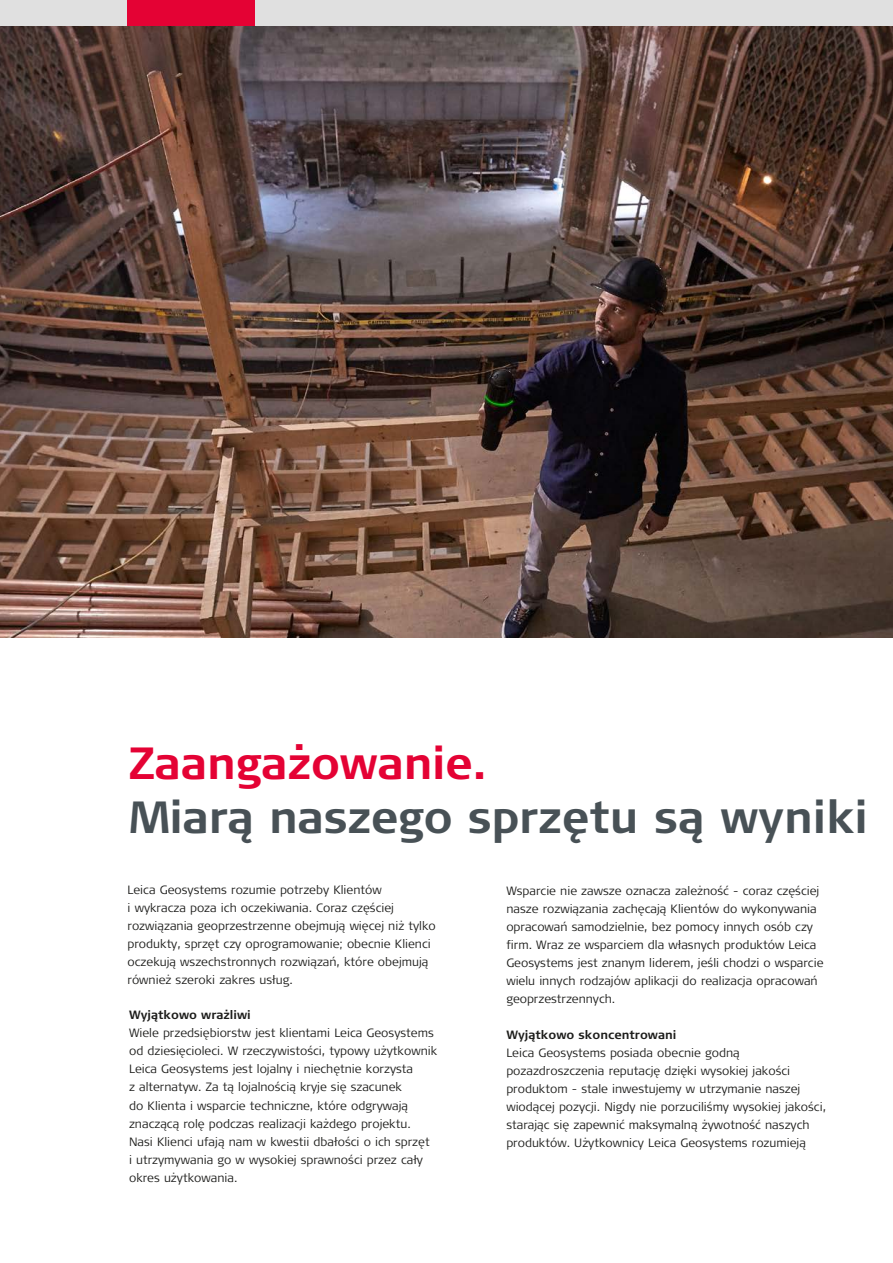
<style>
.page{position:relative;width:893px;height:1263px;background:#fff}
.page>*{position:absolute;margin:0;border:0;box-sizing:border-box;transform-origin:0 0}
.t1{font:700 45px/54px "Signa Pro";letter-spacing:-.01em;color:#485156}
.t2{font:300 12px/18px "Signa Pro";color:#1d1d1b}
.t3{font:700 12px "Signa Pro";color:#1d1d1b}
.s1{color:#e40234}
.s2{font-family:"Signa Column";color:#e40234}
</style>
<div class="page">
<img style="left:0;top:26px;width:893px;height:612px">
<div style="left:0;top:0;width:893px;height:26px;background:#e0e0e0"></div>
<div style="left:128px;top:0;width:127px;height:26px;background:#e40234"></div>
<h1 class="t1" style="left:129px;top:735px;width:740px"><span class="s1">Zaangażowanie</span><span class="s2">.<br></span>Miarą naszego sprzętu są wyniki</h1>
<p class="t2" style="left:128px;top:880px;width:310px">Leica Geosystems rozumie potrzeby Klientów<br>i wykracza poza ich oczekiwania. Coraz częściej rozwiązania geoprzestrzenne obejmują więcej niż tylko produkty, sprzęt czy oprogramowanie; obecnie Klienci oczekują wszechstronnych rozwiązań, które obejmują również szeroki zakres usług.</p>
<p class="t3" style="left:129px;top:1007px;width:123px">Wyjątkowo wrażliwi</p>
<p class="t2" style="left:129px;top:1024px;width:310px">Wiele przedsiębiorstw jest klientami Leica Geosystems od dziesięcioleci. W rzeczywistości, typowy użytkownik Leica Geosystems jest lojalny i niechętnie korzysta<br>z alternatyw. Za tą lojalnością kryje się szacunek<br>do Klienta i wsparcie techniczne, które odgrywają znaczącą rolę podczas realizacji każdego projektu.<br>Nasi Klienci ufają nam w kwestii dbałości o ich sprzęt<br>i utrzymywania go w wysokiej sprawności przez cały okres użytkowania.</p>
<p class="t2" style="left:506px;top:881px;width:319px">Wsparcie nie zawsze oznacza zależność - coraz częściej nasze rozwiązania zachęcają Klientów do wykonywania opracowań samodzielnie, bez pomocy innych osób czy firm. Wraz ze wsparciem dla własnych produktów Leica Geosystems jest znanym liderem, jeśli chodzi o wsparcie wielu innych rodzajów aplikacji do realizacja opracowań geoprzestrzennych.</p>
<p class="t3" style="left:506px;top:1027px;width:172px">Wyjątkowo skoncentrowani</p>
<p class="t2" style="left:506px;top:1043px;width:321px">Leica Geosystems posiada obecnie godną pozazdroszczenia reputację dzięki wysokiej jakości produktom - stale inwestujemy w utrzymanie naszej wiodącej pozycji. Nigdy nie porzuciliśmy wysokiej jakości, starając się zapewnić maksymalną żywotność naszych produktów. Użytkownicy Leica Geosystems rozumieją</p>
</div>
